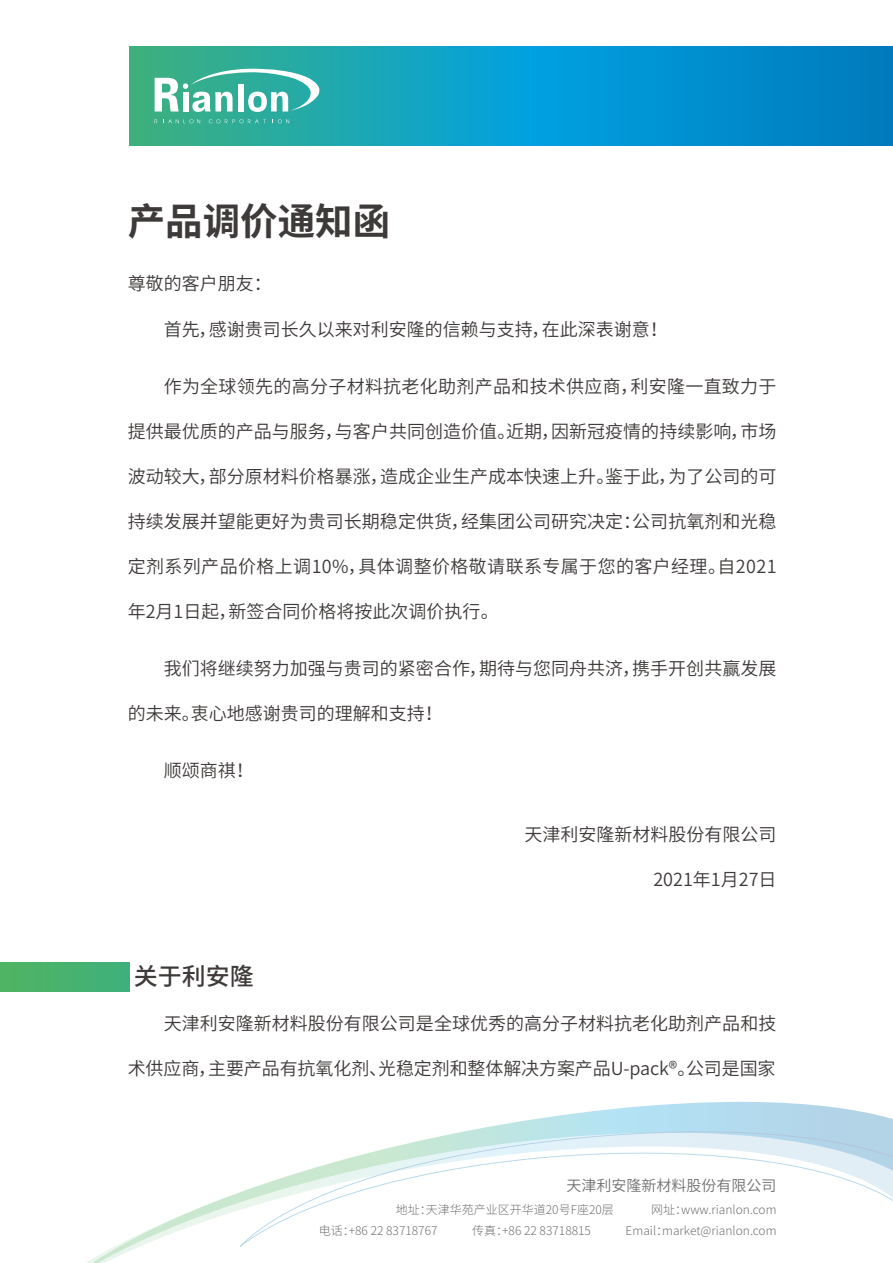
<style>
.page{position:relative;width:893px;height:1263px;background:#fff}
.page>*{position:absolute;margin:0;border:0;box-sizing:border-box;transform-origin:0 0}
.t1{font:700 37.5px "Source Han Sans CN";color:#3e3a39}
.t2{font:500 24px "Source Han Sans CN";color:#3e3a39}
.t3{font:18px "Source Han Sans CN";color:#3e3a39}
.t4{font:18px "Source Han Sans CN";letter-spacing:.02em;color:#3e3a39}
.t5{font:15px "Source Han Sans CN";color:#727171}
.t6{font:300 12px "Source Han Sans CN";color:#727171}
</style>
<div class="page">
<svg style="left:129px;top:46px;width:764px;height:100px;background:#0d99c1"></svg>
<div style="left:0;top:962px;width:129px;height:29px;background:linear-gradient(to right,#50b461,#3fb07c)"></div>
<svg style="left:163px;top:119px;width:37px;height:4px"></svg>
<svg style="left:209px;top:119px;width:57px;height:4px"></svg>
<svg style="left:272px;top:119px;width:17px;height:4px"></svg>
<svg style="left:155px;top:68px;width:164px;height:44px"></svg>
<svg style="left:92px;top:1102px;width:801px;height:161px"></svg>
<svg style="left:240px;top:1132px;width:653px;height:131px"></svg>
<h1 class="t1" style="left:128px;top:200px;width:264px">产品调价通知函</h1>
<p class="t3" style="left:128px;top:273px;width:145px">尊敬的客户朋友：</p>
<p class="t3" style="left:164px;top:319px;width:505px">首先，感谢贵司长久以来对利安隆的信赖与支持，在此深表谢意！</p>
<p class="t3" style="left:164px;top:376px;width:614px">作为全球领先的高分子材料抗老化助剂产品和技术供应商，利安隆一直致力于</p>
<p class="t3" style="left:128px;top:421px;width:650px">提供最优质的产品与服务，与客户共同创造价值。近期，因新冠疫情的持续影响，市场</p>
<p class="t3" style="left:128px;top:466px;width:650px">波动较大，部分原材料价格暴涨，造成企业生产成本快速上升。鉴于此，为了公司的可</p>
<p class="t3" style="left:128px;top:511px;width:650px">持续发展并望能更好为贵司长期稳定供货，经集团公司研究决定：公司抗氧剂和光稳</p>
<p class="t4" style="left:128px;top:556px;width:650px">定剂系列产品价格上调10%，具体调整价格敬请联系专属于您的客户经理。自2021</p>
<p class="t3" style="left:128px;top:601px;width:372px">年2月1日起，新签合同价格将按此次调价执行。</p>
<p class="t3" style="left:164px;top:658px;width:614px">我们将继续努力加强与贵司的紧密合作，期待与您同舟共济，携手开创共赢发展</p>
<p class="t3" style="left:128px;top:703px;width:316px">的未来。衷心地感谢贵司的理解和支持！</p>
<p class="t3" style="left:164px;top:760px;width:91px">顺颂商祺！</p>
<h2 class="t2" style="left:134px;top:963px;width:122px">关于利安隆</h2>
<p class="t3" style="left:525px;top:824px;width:253px">天津利安隆新材料股份有限公司</p>
<p class="t3" style="left:653px;top:869px;width:125px">2021年1月27日</p>
<p class="t3" style="left:164px;top:1013px;width:614px">天津利安隆新材料股份有限公司是全球优秀的高分子材料抗老化助剂产品和技</p>
<p class="t3" style="left:128px;top:1058px;width:649px">术供应商，主要产品有抗氧化剂、光稳定剂和整体解决方案产品U-pack®。公司是国家</p>
<p class="t5" style="left:566px;top:1176px;width:212px">天津利安隆新材料股份有限公司</p>
<p class="t6" style="left:396px;top:1203px;width:220px">地址：天津华苑产业区开华道20号F座20层</p>
<p class="t6" style="left:651px;top:1203px;width:127px">网址：www.rianlon.com</p>
<p class="t6" style="left:319px;top:1224px;width:120px">电话：+86 22 83718767</p>
<p class="t6" style="left:472px;top:1224px;width:120px">传真：+86 22 83718815</p>
<p class="t6" style="left:626px;top:1224px;width:152px">Email：market@rianlon.com</p>
</div>
